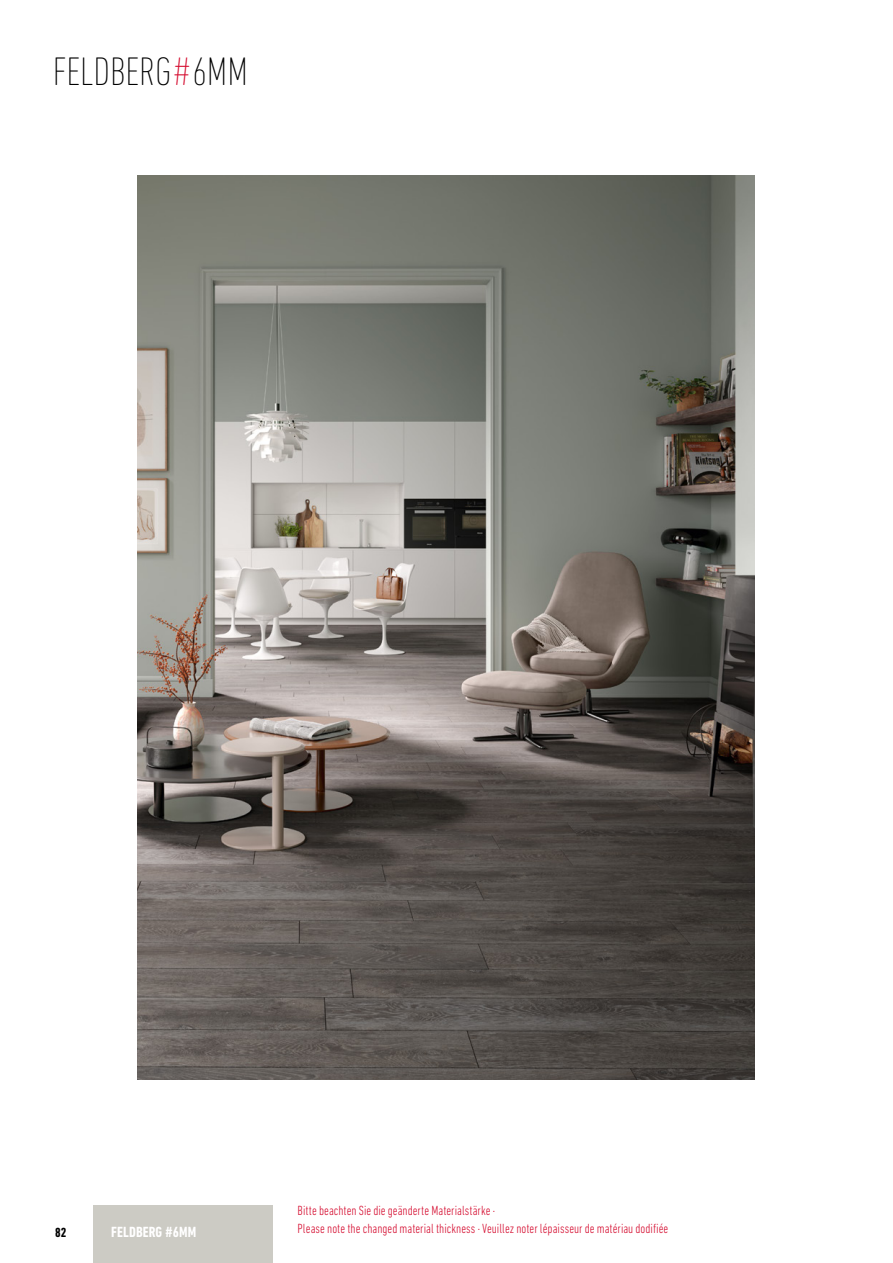
<style>
.page{position:relative;width:893px;height:1263px;background:#fff}
.page>*{position:absolute;margin:0;border:0;box-sizing:border-box;transform-origin:0 0}
.SERIENNAME_KOPFZEILE{font:200 condensed 40.5px "DIN Next LT Pro";color:#000}
.Serienname_Fußzeile{font:700 condensed 15px "DIN Next LT Pro";letter-spacing:.005em;color:#fff}
.Auftragsfertigung{font:300 condensed 13.5px/18px "DIN Next LT Pro";color:#d50c2f}
.t1{font:700 condensed 13.5px "DIN Next LT Pro";color:#000}
.s1{color:#d50c2f}
</style>
<div class="page">
<div style="left:94px;top:1206px;width:179px;height:57px;background:#cccbc4"></div>
<img style="left:138px;top:175px;width:617px;height:905px">
<p class="SERIENNAME_KOPFZEILE" style="left:53px;top:48px;width:197px">FELDBERG<span class="s1">#</span>6MM</p>
<p class="t1" style="left:55px;top:1225px;width:13px">82</p>
<p class="Serienname_Fußzeile" style="left:111px;top:1223px;width:86px">FELDBERG #6MM</p>
<p class="Auftragsfertigung" style="left:298px;top:1201px;width:372px">Bitte beachten Sie die geänderte Materialstärke ·<br>Please note the changed material thickness · Veuillez noter lépaisseur de matériau dodifiée</p>
</div>
